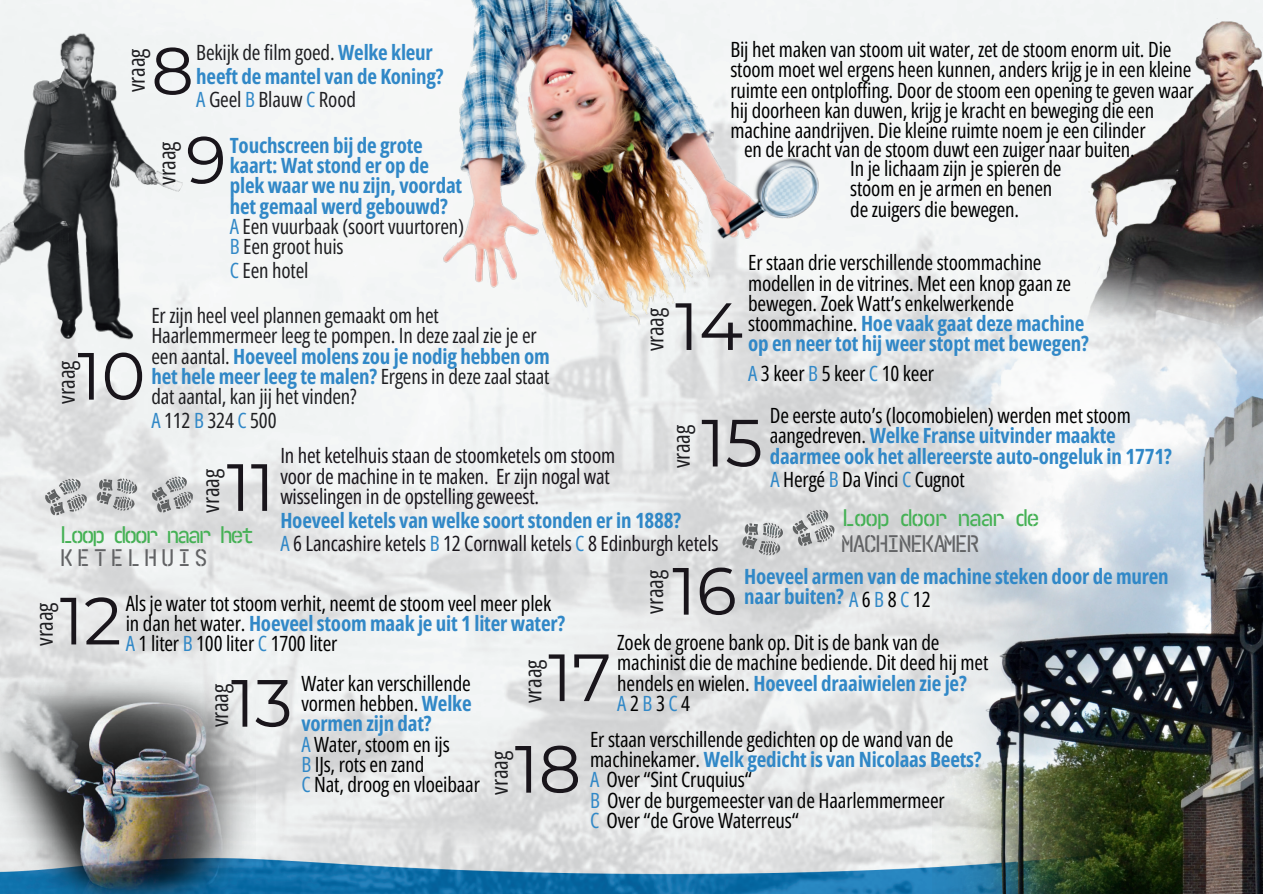
<style>
.page{position:relative;width:1263px;height:894px;background:#fff}
.page>*{position:absolute;margin:0;border:0;box-sizing:border-box;transform-origin:0 0}
.t1{font:66.6px/88.9px "Montserrat";color:#19151b;text-align:center}
.t2{font:26.25px "Cruquius Regulair";letter-spacing:-.125em;color:#45b155}
.t3{font:26.25px "Cruquius Regulair";letter-spacing:-.09em;color:#45b155}
.t4{font:26.25px "Cruquius Regulair";letter-spacing:-.09em;color:#626365}
.t5{font:26.25px "Cruquius Regulair";letter-spacing:.11em;color:#626365}
.t6{font:23.55px "Open Sans Condensed";letter-spacing:-.01em;color:#1e1e21}
.t7{font:21px/20.2px "Open Sans Condensed";letter-spacing:-.01em;color:#000}
.t8{font:700 21px/20.2px "Open Sans Condensed";letter-spacing:-.01em;color:#3188c7}
.t9{font:21px/20.2px "Open Sans Condensed";letter-spacing:-.01em;color:#1e1e21}
.t10{font:21px/20.2px "Open Sans Condensed";letter-spacing:-.01em;color:#19151b}
.s1{font-weight:400;color:#1e1e21}
.s2{font-weight:400}
.s3{color:#3188c7}
.s4{font-weight:700;color:#3188c7}
.s5{font-weight:400;color:#000}
</style>
<div class="page">
<img style="left:0;top:0;width:1263px;height:893px">
<img style="left:933px;top:314px;width:330px;height:579px">
<img style="left:38px;top:471px;width:56px;height:51px">
<img style="left:90px;top:471px;width:54px;height:46px">
<img style="left:144px;top:469px;width:56px;height:50px">
<img style="left:736px;top:502px;width:105px;height:60px">
<img style="left:395px;top:0;width:458px;height:337px">
<img style="left:0;top:660px;width:255px;height:232px">
<img style="left:1080px;top:18px;width:183px;height:316px">
<img style="left:0;top:17px;width:207px;height:328px">
<p class="t7" style="left:730px;top:39px;width:465px">Bij het maken van stoom uit water, zet de stoom enorm uit. Die stoom moet wel ergens heen kunnen, anders krijg je in een kleine ruimte een ontploffing. Door de stoom een opening te geven waar hij doorheen kan duwen, krijg je kracht en beweging die een machine aandrijven. Die kleine ruimte noem je een cilinder</p>
<p class="t8" style="left:196px;top:40px;width:249px;line-height:23.7px"><span class="s1">Bekijk de film goed.</span> Welke kleur heeft de mantel van de Koning?<br><span class="s2">A</span> <span class="s1">Geel</span> <span class="s2">B</span> <span class="s1">Blauw</span> <span class="s2">C</span> <span class="s1">Rood</span></p>
<p class="t8" style="left:230px;top:134px;width:236px">Touchscreen bij de grote kaart: Wat stond er op de plek waar we nu zijn, voordat het gemaal werd gebouwd?<br><span class="s2">A</span> <span class="s1">Een vuurbaak (soort vuurtoren)<br></span><span class="s2">B</span> <span class="s1">Een groot huis</span></p>
<p class="t9" style="left:230px;top:259px;width:80px"><span class="s3">C</span> Een hotel</p>
<h1 class="t1" style="left:151px;top:24px;width:77px">8<br>9</h1>
<p class="t6" style="left:120px;top:92px;width:45px;rotate:-90deg">vraag</p>
<p class="t7" style="left:850px;top:139px;width:286px;line-height:19.8px;text-indent:-106px">en de kracht van de stoom duwt een zuiger naar buiten.<br>In je lichaam zijn je spieren de<br>stoom en je armen en benen<br>de zuigers die bewegen.</p>
<p class="t7" style="left:748px;top:252px;width:342px">Er staan drie verschillende stoommachine modellen in de vitrines. Met een knop gaan ze bewegen. Zoek Watt’s enkelwerkende stoommachine. <span class="s4">Hoe vaak gaat deze machine op en neer tot hij weer stopt met bewegen?</span></p>
<p class="t6" style="left:151px;top:185px;width:45px;rotate:-90deg">vraag</p>
<h1 class="t1" style="left:675px;top:279px;width:70px">14</h1>
<p class="t9" style="left:151px;top:304px;width:400px">Er zijn heel veel plannen gemaakt om het Haarlemmermeer leeg te pompen. In deze zaal zie je er een aantal. <span class="s4">Hoeveel molens zou je nodig hebben om het hele meer leeg te malen?</span> Ergens in deze zaal staat dat aantal, kan jij het vinden?</p>
<p class="t9" style="left:151px;top:409px;width:127px"><span class="s3">A</span> 112 <span class="s3">B</span> 324 <span class="s3">C</span> 500</p>
<p class="t6" style="left:639px;top:351px;width:45px;rotate:-90deg">vraag</p>
<h1 class="t1" style="left:77px;top:329px;width:70px">10</h1>
<p class="t6" style="left:50px;top:403px;width:45px;rotate:-90deg">vraag</p>
<p class="t7" style="left:748px;top:363px;width:188px"><span class="s3">A</span> 3 keer <span class="s3">B</span> 5 keer <span class="s3">C</span> 10 keer</p>
<p class="t8" style="left:770px;top:405px;width:403px"><span class="s5">De eerste auto’s (locomobielen) werden met stoom aangedreven.</span> Welke Franse uitvinder maakte daarmee ook het allereerste auto-ongeluk in 1771?</p>
<p class="t6" style="left:665px;top:468px;width:45px;rotate:-90deg">vraag</p>
<h1 class="t1" style="left:701px;top:396px;width:63px">15</h1>
<p class="t10" style="left:280px;top:445px;width:336px">In het ketelhuis staan de stoomketels om stoom voor de machine in te maken. Er zijn nogal wat wisselingen in de opstelling geweest.</p>
<h1 class="t1" style="left:227px;top:440px;width:50px">11</h1>
<p class="t2" style="left:60px;top:516px;width:197px">Loop door naar het</p>
<p class="t5" style="left:60px;top:540px;width:150px">KETELHUIS</p>
<h1 class="t1" style="left:60px;top:573px;width:63px">12</h1>
<h1 class="t1" style="left:231px;top:656px;width:63px">13</h1>
<p class="t6" style="left:195px;top:512px;width:45px;rotate:-90deg">vraag</p>
<p class="t7" style="left:770px;top:469px;width:196px"><span class="s3">A</span> Hergé <span class="s3">B</span> Da Vinci <span class="s3">C</span> Cugnot</p>
<p class="t3" style="left:842px;top:500px;width:200px">Loop door naar de</p>
<p class="t4" style="left:842px;top:526px;width:140px">MACHINEKAMER</p>
<p class="t10" style="left:280px;top:507px;width:440px;line-height:23.7px"><span class="s4">Hoeveel ketels van welke soort stonden er in 1888?<br></span><span class="s3">A</span> 6 Lancashire ketels <span class="s3">B</span> 12 Cornwall ketels <span class="s3">C</span> 8 Edinburgh ketels</p>
<p class="t7" style="left:126px;top:592px;width:441px">Als je water tot stoom verhit, neemt de stoom veel meer plek in dan het water. <span class="s4">Hoeveel stoom maak je uit 1 liter water?<br></span><span class="s3">A</span> 1 liter <span class="s3">B</span> 100 liter <span class="s3">C</span> 1700 liter</p>
<p class="t6" style="left:638px;top:613px;width:45px;rotate:-90deg">vraag</p>
<h1 class="t1" style="left:672px;top:544px;width:66px">16</h1>
<p class="t8" style="left:744px;top:566px;width:426px">Hoeveel armen van de machine steken door de muren naar buiten? <span class="s2">A</span> <span class="s5">6</span> <span class="s2">B</span> <span class="s5">8</span> <span class="s2">C</span> <span class="s5">12</span></p>
<p class="t6" style="left:28px;top:645px;width:45px;rotate:-90deg">vraag</p>
<p class="t7" style="left:617px;top:631px;width:373px">Zoek de groene bank op. Dit is de bank van de machinist die de machine bediende. Dit deed hij met hendels en wielen. <span class="s4">Hoeveel draaiwielen zie je?<br></span><span class="s3">A</span> 2 <span class="s3">B</span> 3 <span class="s3">C</span> 4</p>
<p class="t6" style="left:517px;top:702px;width:45px;rotate:-90deg">vraag</p>
<h1 class="t1" style="left:548px;top:630px;width:65px">17</h1>
<p class="t7" style="left:590px;top:728px;width:393px">Er staan verschillende gedichten op de wand van de machinekamer. <span class="s4">Welk gedicht is van Nicolaas Beets?<br></span><span class="s3">A</span> Over “Sint Cruquius“<br><span class="s3">B</span> Over de burgemeester van de Haarlemmermeer<br><span class="s3">C</span> Over “de Grove Waterreus“</p>
<p class="t7" style="left:301px;top:672px;width:180px">Water kan verschillende vormen hebben. <span class="s4">Welke vormen zijn dat?<br></span><span class="s3">A</span> Water, stoom en ijs<br><span class="s3">B</span> IJs, rots en zand<br><span class="s3">C</span> Nat, droog en vloeibaar</p>
<p class="t6" style="left:204px;top:727px;width:45px;rotate:-90deg">vraag</p>
<p class="t6" style="left:483px;top:794px;width:45px;rotate:-90deg">vraag</p>
<h1 class="t1" style="left:515px;top:722px;width:68px">18</h1>
</div>
